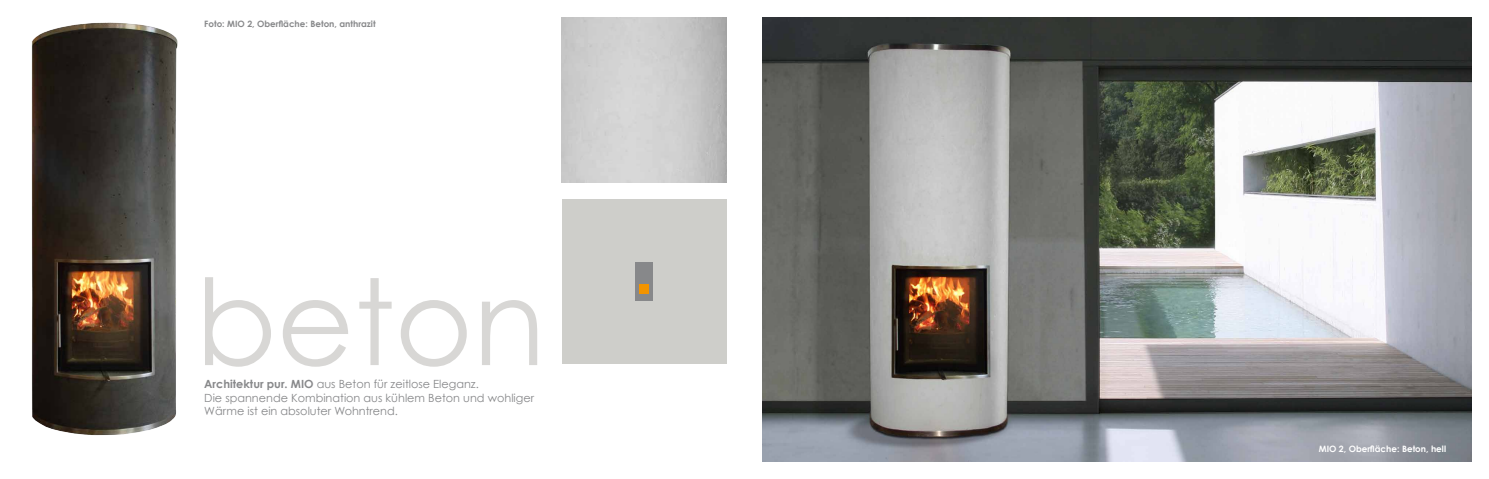
<style>
.page{position:relative;width:1489px;height:479px;background:#fff}
.page>*{position:absolute;margin:0;border:0;box-sizing:border-box;transform-origin:0 0}
.t1{font:119.25px "Century Gothic";color:#d8d7d5}
.t2{font:11.25px/13.5px "Century Gothic";color:#87888a}
.t3{font:700 8.75px "Century Gothic";color:#87888a}
.t4{font:700 8.75px "Century Gothic";color:#fff}
.s1{font-weight:700}
</style>
<div class="page">
<img style="left:762px;top:18px;width:708px;height:443px">
<div style="left:562px;top:199px;width:164px;height:164px;background:#cececa"></div>
<div style="left:635px;top:262px;width:18px;height:38px;background:#87888a"></div>
<div style="left:639px;top:284px;width:10px;height:10px;background:#f39400"></div>
<img style="left:31px;top:22px;width:147px;height:414px">
<p class="t3" style="left:204px;top:18px;width:173px">Foto: MIO 2, Oberfläche: Beton, anthrazit</p>
<h1 class="t1" style="left:195px;top:249px;width:352px">beton</h1>
<p class="t2" style="left:204px;top:377px;width:331px"><span class="s1">Architektur pur. MIO</span> aus Beton für zeitlose Eleganz.<br>Die spannende Kombination aus kühlem Beton und wohliger<br>Wärme ist ein absoluter Wohntrend.</p>
<p class="t4" style="left:1318px;top:443px;width:129px">MIO 2, Oberfläche: Beton, hell</p>
</div>
